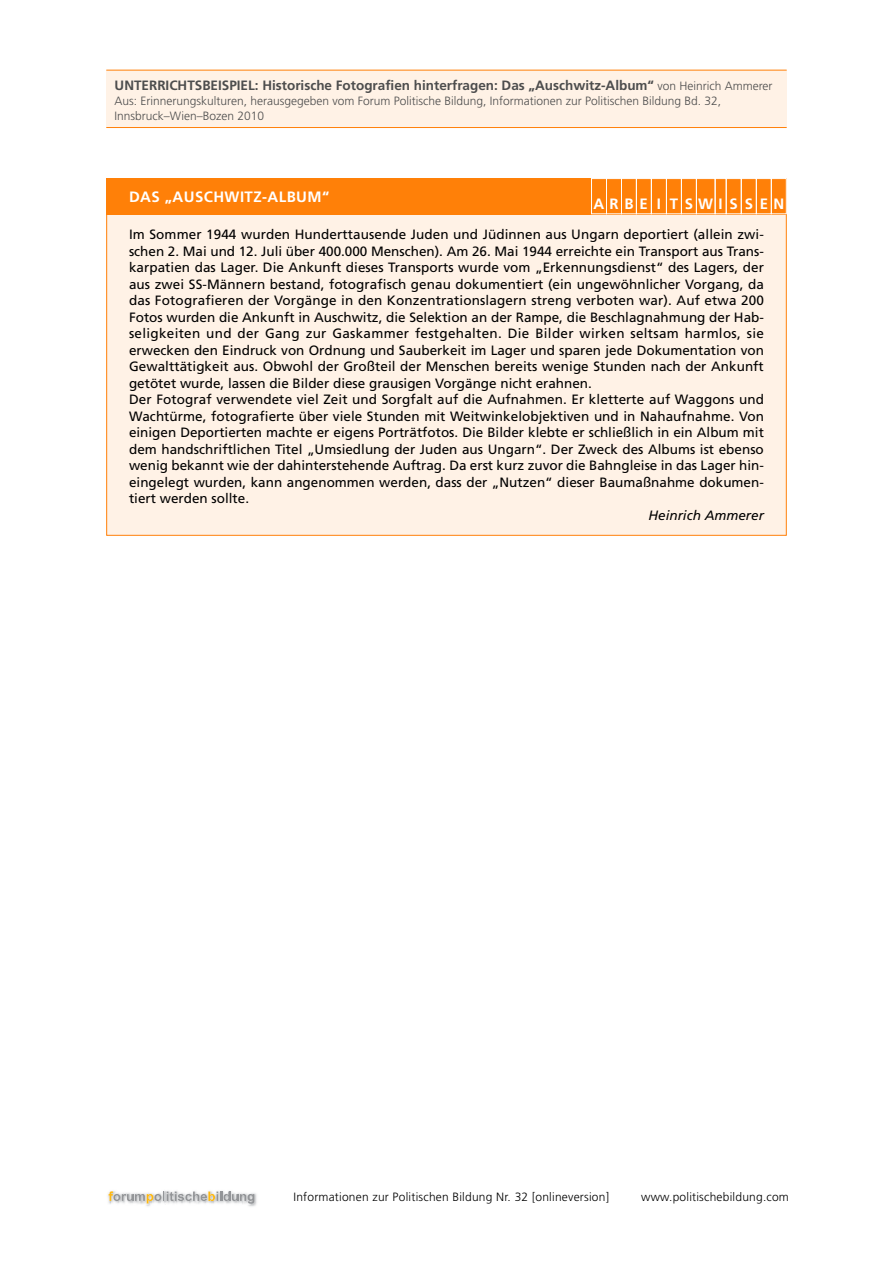
<style>
.page{position:relative;width:893px;height:1263px;background:#fff}
.page>*{position:absolute;margin:0;border:0;box-sizing:border-box;transform-origin:0 0}
.t1{font:700 15px "Frutiger";letter-spacing:.03em;color:#fff}
.t2{font:700 15px "Frutiger";letter-spacing:.395em;color:#fff}
.t3{font:13.5px/16.5px "Frutiger";letter-spacing:.005em;color:#000}
.t4{font:700 13.5px "Frutiger";color:#4d4d4d}
.t5{font:italic 13.5px "Frutiger";color:#000}
.t6{font:300 12px/15.5px "Frutiger";color:#4d4d4d}
.t7{font:300 12px "Frutiger";letter-spacing:.02em;color:#000}
.s1{font-weight:300;font-size:12px}
</style>
<div class="page">
<div style="left:106px;top:70px;width:681px;height:57px;background:#fff2e6"></div>
<hr style="left:106px;top:127px;width:681px;height:1px;background:#ff8008">
<hr style="left:106px;top:70px;width:681px;height:1px;background:#ff8008">
<img style="left:250px;top:1193px;width:7px;height:14px">
<svg style="left:109px;top:1191px;width:145px;height:15px"></svg>
<div style="left:107px;top:179px;width:679px;height:356px;background:#fff2e6"></div>
<div style="left:106px;top:178px;width:681px;height:36px;background:#ff8008"></div>
<div style="left:591px;top:178px;width:16px;height:36px;border:1px solid #fff"></div>
<div style="left:606px;top:178px;width:16px;height:36px;border:1px solid #fff"></div>
<div style="left:621px;top:178px;width:16px;height:36px;border:1px solid #fff"></div>
<div style="left:636px;top:178px;width:16px;height:36px;border:1px solid #fff"></div>
<div style="left:651px;top:178px;width:16px;height:36px;border:1px solid #fff"></div>
<div style="left:666px;top:178px;width:16px;height:36px;border:1px solid #fff"></div>
<div style="left:681px;top:178px;width:16px;height:36px;border:1px solid #fff"></div>
<div style="left:726px;top:178px;width:16px;height:36px;border:1px solid #fff"></div>
<div style="left:741px;top:178px;width:16px;height:36px;border:1px solid #fff"></div>
<div style="left:756px;top:178px;width:16px;height:36px;border:1px solid #fff"></div>
<div style="left:771px;top:178px;width:16px;height:36px;border:1px solid #fff"></div>
<div style="left:696px;top:178px;width:20px;height:36px;border:1px solid #fff"></div>
<p class="t4" style="left:115px;top:79px;width:659px">UNTERRICHTSBEISPIEL: Historische Fotografien hinterfragen: Das „Auschwitz-Album“ <span class="s1">von Heinrich Ammerer</span></p>
<p class="t6" style="left:115px;top:94px;width:608px">Aus: Erinnerungskulturen, herausgegeben vom Forum Politische Bildung, Informationen zur Politischen Bildung Bd. 32,<br>Innsbruck–Wien–Bozen 2010</p>
<p class="t1" style="left:129px;top:191px;width:202px">DAS „AUSCHWITZ-ALBUM“</p>
<p class="t2" style="left:594px;top:198px;width:192px">ARBE I TSWISSEN</p>
<p class="t3" style="left:129px;top:227px;width:636px">Im Sommer 1944 wurden Hunderttausende Juden und Jüdinnen aus Ungarn deportiert (allein zwi&shy;schen 2. Mai und 12. Juli über 400.000 Menschen). Am 26. Mai 1944 erreichte ein Transport aus Trans&shy;karpatien das Lager. Die Ankunft dieses Transports wurde vom „Erkennungsdienst“ des Lagers, der aus zwei SS-Männern bestand, fotografisch genau dokumentiert (ein ungewöhnlicher Vorgang, da das Fotografieren der Vorgänge in den Konzentrationslagern streng verboten war). Auf etwa 200<br>Fotos wurden die Ankunft in Auschwitz, die Selektion an der Rampe, die Beschlagnahmung der Hab&shy;seligkeiten und der Gang zur Gaskammer festgehalten. Die Bilder wirken seltsam harmlos, sie erwecken den Eindruck von Ordnung und Sauberkeit im Lager und sparen jede Dokumentation von Gewalttätigkeit aus. Obwohl der Großteil der Menschen bereits wenige Stunden nach der Ankunft getötet wurde, lassen die Bilder diese grausigen Vorgänge nicht erahnen.<br>Der Fotograf verwendete viel Zeit und Sorgfalt auf die Aufnahmen. Er kletterte auf Waggons und Wachtürme, fotografierte über viele Stunden mit Weitwinkelobjektiven und in Nahaufnahme. Von einigen Deportierten machte er eigens Porträtfotos. Die Bilder klebte er schließlich in ein Album mit dem handschriftlichen Titel „Umsiedlung der Juden aus Ungarn“. Der Zweck des Albums ist ebenso wenig bekannt wie der dahinterstehende Auftrag. Da erst kurz zuvor die Bahngleise in das Lager hin&shy;eingelegt wurden, kann angenommen werden, dass der „Nutzen“ dieser Baumaßnahme dokumen&shy;tiert werden sollte.</p>
<p class="t5" style="left:648px;top:509px;width:117px">Heinrich Ammerer</p>
<p class="t7" style="left:293px;top:1192px;width:317px">Informationen zur Politischen Bildung Nr. 32 [onlineversion]</p>
<p class="t7" style="left:641px;top:1192px;width:149px">www.politischebildung.com</p>
</div>
